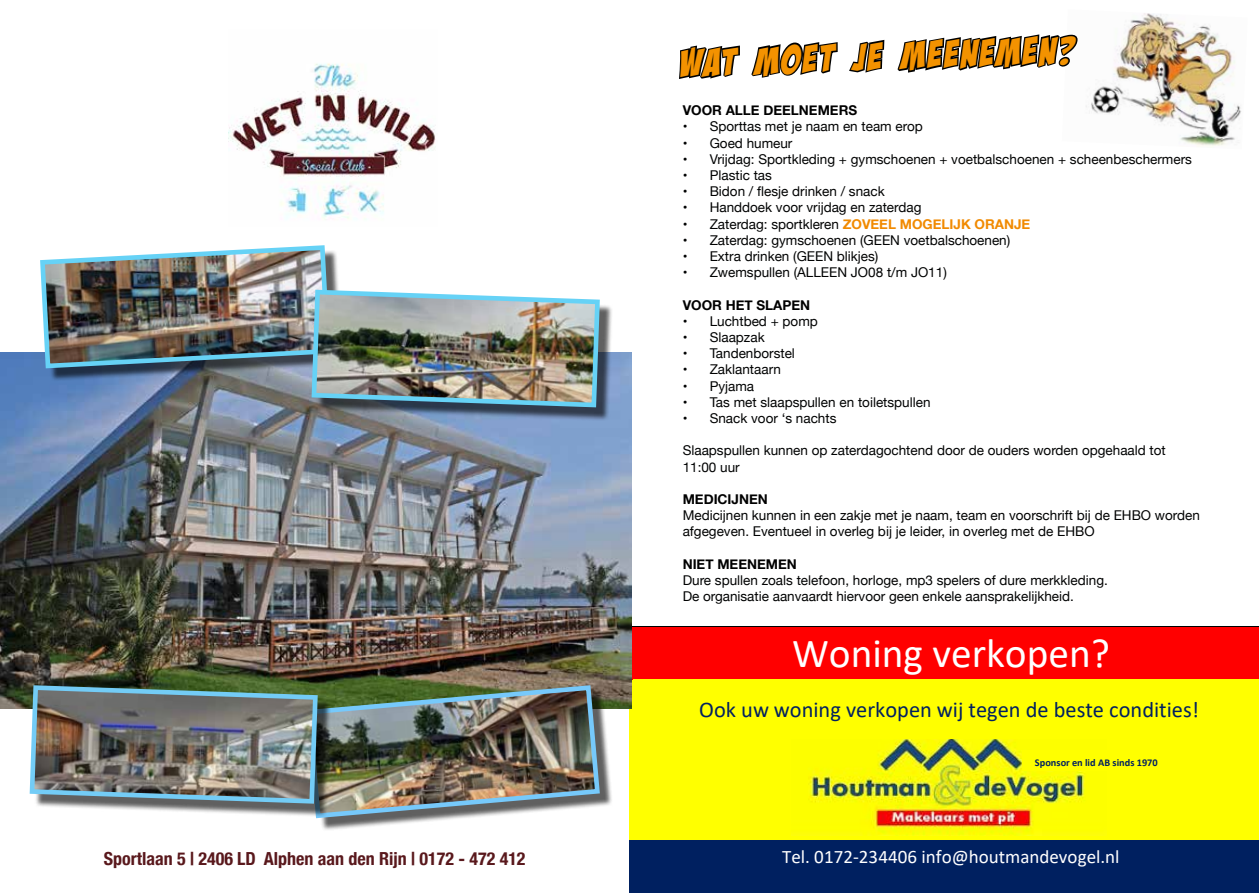
<style>
.page{position:relative;width:1259px;height:893px;background:#fff}
.page>*{position:absolute;margin:0;border:0;box-sizing:border-box;transform-origin:0 0}
.t1{font:41.4px "Calibri";color:#fff}
.t2{font:italic 38.1px "Bada Boom Pro BB";color:#f39200}
.t3{font:22.35px "Calibri";color:#002060}
.t4{font:19.05px "Calibri";color:#fff}
.t5{font:700 condensed 18px "Helvetica Neue";color:#59181c}
.t6{font:13.5px/16.2px "Helvetica Neue";color:#010202}
.t7{font:700 13.5px "Helvetica Neue";color:#000}
.t8{font:700 10.35px "Calibri";color:#002060}
.s1{font-weight:700;color:#f18a00}
</style>
<div class="page">
<img style="left:1086px;top:13px;width:155px;height:134px">
<svg style="left:679px;top:45px;width:61px;height:34px"></svg>
<svg style="left:751px;top:42px;width:87px;height:36px"></svg>
<svg style="left:849px;top:39px;width:36px;height:34px"></svg>
<svg style="left:897px;top:34px;width:181px;height:39px"></svg>
<div style="left:629px;top:627px;width:630px;height:53px;background:#f00"></div>
<div style="left:629px;top:680px;width:630px;height:161px;background:#ff0"></div>
<div style="left:629px;top:841px;width:630px;height:52px;background:#002060"></div>
<img style="left:792px;top:739px;width:311px;height:97px">
<div style="left:633px;top:679px;width:626px;height:60px;background:#ff0"></div>
<div style="left:1022px;top:750px;width:157px;height:21px;background:#ff0"></div>
<hr style="left:629px;top:626px;width:630px;height:1px;background:#000">
<img style="left:0;top:353px;width:631px;height:355px">
<img style="left:228px;top:63px;width:208px;height:156px">
<div style="left:311px;top:690px;width:302px;height:142px;background:#000;opacity:.63"></div>
<img style="left:27px;top:683px;width:575px;height:138px">
<div style="left:316px;top:295px;width:297px;height:126px;background:#000;opacity:.63"></div>
<img style="left:38px;top:245px;width:564px;height:165px">
<h3 class="t5" style="left:104px;top:844px;width:423px">Sportlaan 5 | 2406 LD Alphen aan den Rijn | 0172 - 472 412</h3>
<h2 class="t2" style="left:678px;top:41px;width:398px;rotate:-2deg">Wat moet je meenemen?</h2>
<p class="t7" style="left:682px;top:100px;width:176px">VOOR ALLE DEELNEMERS</p>
<p class="t6" style="left:682px;top:119px;width:242px">• Sporttas met je naam en team erop</p>
<p class="t6" style="left:682px;top:135px;width:111px">• Goed humeur</p>
<p class="t6" style="left:682px;top:152px;width:511px">• Vrijdag: Sportkleding + gymschoenen + voetbalschoenen + scheenbeschermers</p>
<p class="t6" style="left:682px;top:168px;width:91px">• Plastic tas</p>
<p class="t6" style="left:682px;top:184px;width:204px">• Bidon / flesje drinken / snack</p>
<p class="t6" style="left:682px;top:200px;width:240px">• Handdoek voor vrijdag en zaterdag</p>
<p class="t6" style="left:682px;top:216px;width:349px">• Zaterdag: sportkleren <span class="s1">ZOVEEL MOGELIJK ORANJE</span></p>
<p class="t6" style="left:682px;top:233px;width:329px">• Zaterdag: gymschoenen (GEEN voetbalschoenen)</p>
<p class="t6" style="left:682px;top:249px;width:197px">• Extra drinken (GEEN blikjes)</p>
<p class="t6" style="left:682px;top:265px;width:266px">• Zwemspullen (ALLEEN JO08 t/m JO11)</p>
<p class="t7" style="left:682px;top:294px;width:129px">VOOR HET SLAPEN</p>
<p class="t6" style="left:682px;top:314px;width:137px">• Luchtbed + pomp</p>
<p class="t6" style="left:682px;top:330px;width:83px">• Slaapzak</p>
<p class="t6" style="left:682px;top:346px;width:114px">• Tandenborstel</p>
<p class="t6" style="left:682px;top:362px;width:100px">• Zaklantaarn</p>
<p class="t6" style="left:682px;top:378px;width:73px">• Pyjama</p>
<p class="t6" style="left:682px;top:395px;width:249px">• Tas met slaapspullen en toiletspullen</p>
<p class="t6" style="left:682px;top:411px;width:155px">• Snack voor ‘s nachts</p>
<p class="t6" style="left:682px;top:443px;width:485px">Slaapspullen kunnen op zaterdagochtend door de ouders worden opgehaald tot<br>11:00 uur</p>
<p class="t7" style="left:682px;top:489px;width:87px">MEDICIJNEN</p>
<p class="t6" style="left:682px;top:508px;width:519px">Medicijnen kunnen in een zakje met je naam, team en voorschrift bij de EHBO worden afgegeven. Eventueel in overleg bij je leider, in overleg met de EHBO</p>
<p class="t7" style="left:682px;top:553px;width:116px">NIET MEENEMEN</p>
<p class="t6" style="left:682px;top:573px;width:427px">Dure spullen zoals telefoon, horloge, mp3 spelers of dure merkkleding.<br>De organisatie aanvaardt hiervoor geen enkele aansprakelijkheid.</p>
<h1 class="t1" style="left:792px;top:625px;width:319px">Woning verkopen?</h1>
<h3 class="t3" style="left:699px;top:694px;width:501px">Ook uw woning verkopen wij tegen de beste condities!</h3>
<p class="t8" style="left:1035px;top:756px;width:124px">Sponsor en lid AB sinds 1970</p>
<h3 class="t4" style="left:782px;top:844px;width:339px">Tel. 0172-234406 info@houtmandevogel.nl</h3>
</div>
